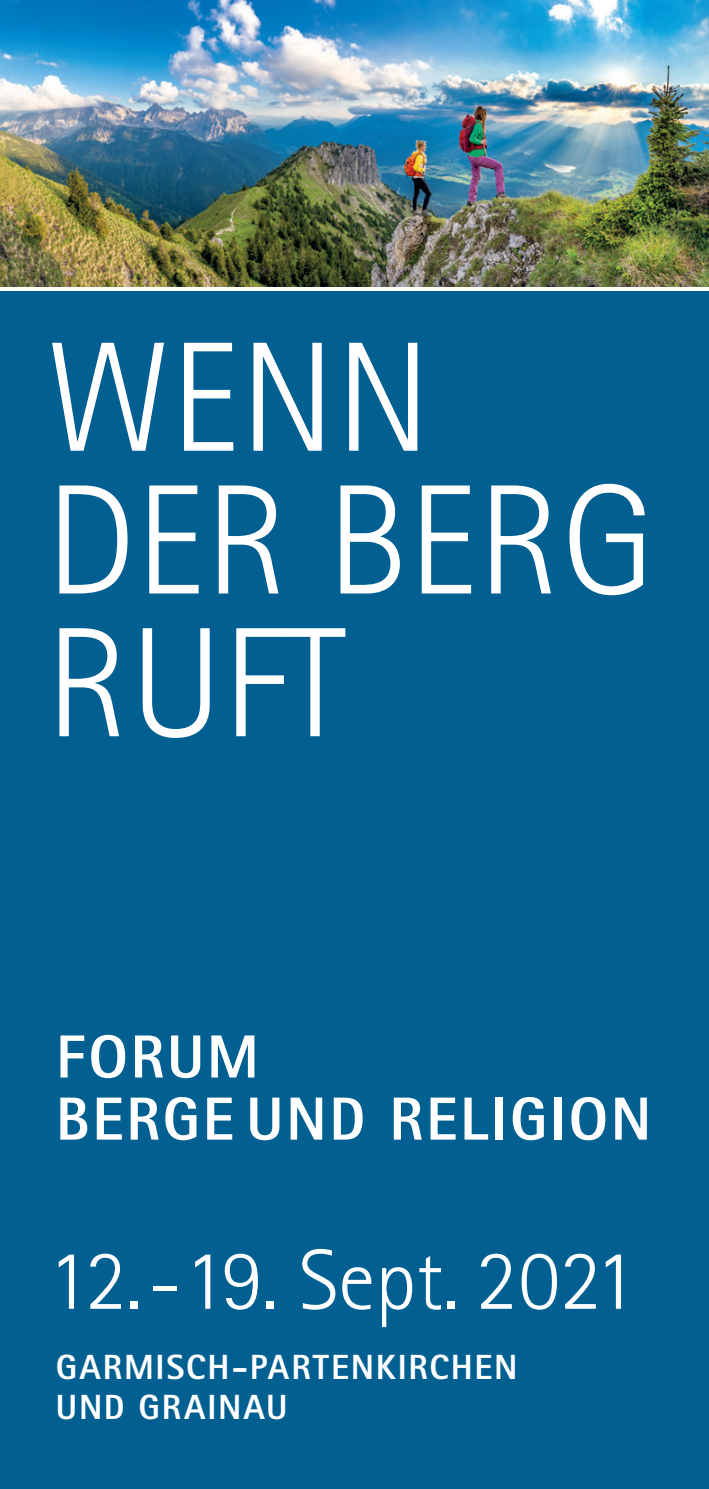
<style>
.page{position:relative;width:709px;height:1489px;background:#fff}
.page>*{position:absolute;margin:0;border:0;box-sizing:border-box;transform-origin:0 0}
.t1{font:300 156.5px/142.8px "Rotis Sans Serif";color:#fff}
.t2{font:300 85.5px "Rotis Sans Serif";color:#fff}
.t3{font:800 60.75px/62px "Rotis Sans Serif";letter-spacing:.045em;color:#fff}
.t4{font:800 35px/40px "Rotis Sans Serif";letter-spacing:.05em;color:#fff}
</style>
<div class="page">
<div style="left:0;top:0;width:709px;height:1488px;background:#016091"></div>
<div style="left:0;top:286px;width:709px;height:5px;background:#fff"></div>
<img style="left:0;top:0;width:709px;height:286px">
<h1 class="t1" style="left:46px;top:326px;width:610px">WENN<br>DER BERG<br>RUFT</h1>
<h3 class="t3" style="left:56px;top:1025px;width:597px">FORUM<br>BERGE UND RELIGION</h3>
<h2 class="t2" style="left:47px;top:1230px;width:589px">12.-19. Sept. 2021</h2>
<p class="t4" style="left:56px;top:1346px;width:463px">GARMISCH-PARTENKIRCHEN<br>UND GRAINAU</p>
</div>
